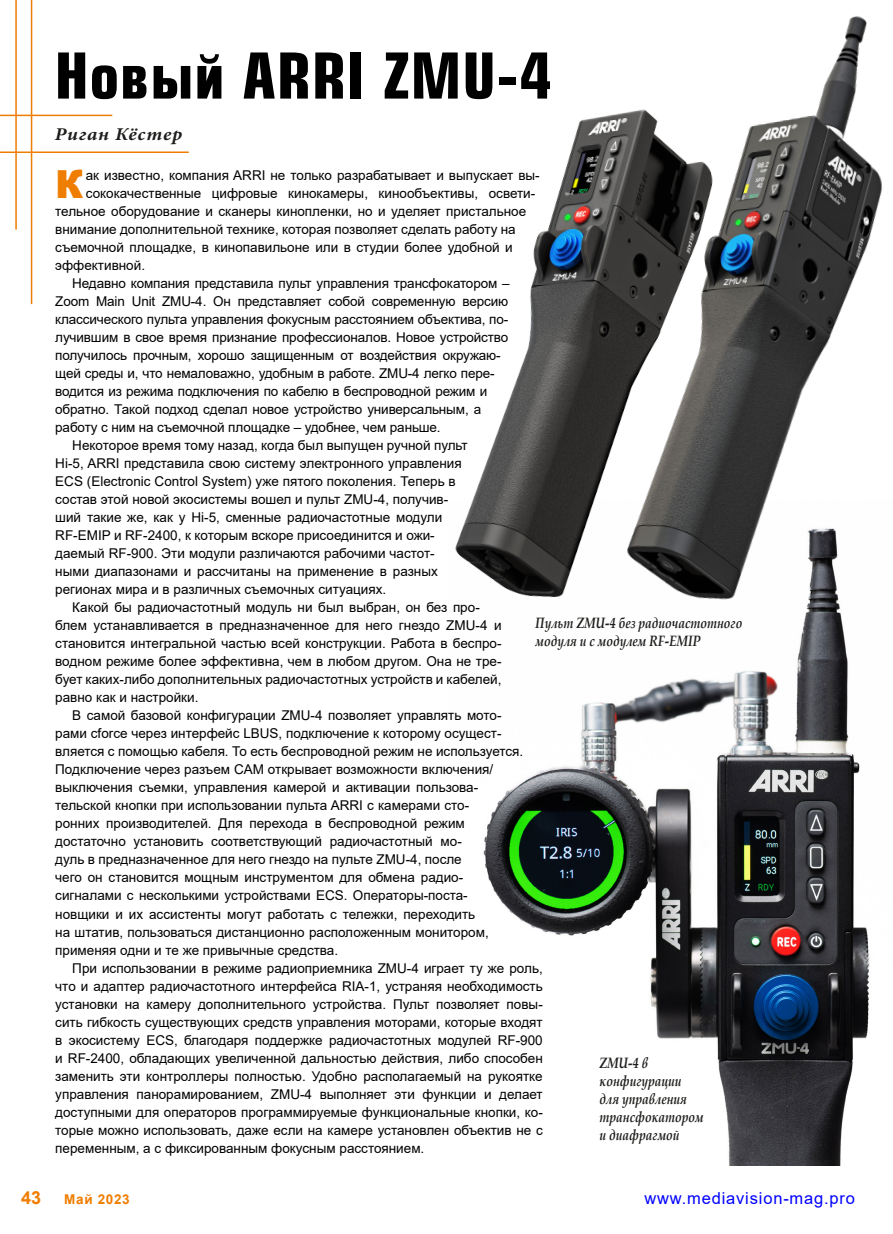
<style>
.page{position:relative;width:893px;height:1234px;background:#fff}
.page>*{position:absolute;margin:0;border:0;box-sizing:border-box;transform-origin:0 0}
.t1{font:700 61.5px "Europe Cond";letter-spacing:.02em;color:#000}
.t2{font:900 38.7px "Arial";color:#ef7d00}
.t3{font:italic 700 18px "Minion Pro";letter-spacing:.04em;color:#1d1d1b;scale:1.1 1}
.t4{font:700 18px "Arial";color:#ef7d00}
.t5{font:16.5px "Arial";letter-spacing:.05em;color:#00f}
.t6{font:italic 700 15px/18px "Book Antiqua";color:#1d1d1b;scale:.8 1}
.t7{font:13.5px "Arial";color:#000}
.t8{font:700 13.5px "Arial";letter-spacing:.05em;color:#ef7d00}
</style>
<div class="page">
<img style="left:483px;top:621px;width:387px;height:544px">
<hr style="left:31px;top:0;width:1px;height:304px;background:#ef7d00">
<hr style="left:0;top:151px;width:189px;height:2px;background:#ef7d00">
<hr style="left:15px;top:0;width:2px;height:229px;background:#ef7d00">
<hr style="left:0;top:115px;width:112px;height:1px;background:#ef7d00">
<img style="left:455px;top:144px;width:319px;height:493px">
<img style="left:573px;top:16px;width:310px;height:605px">
<h1 class="t1" style="left:55px;top:35px;width:498px">Новый ARRI ZMU-4</h1>
<h3 class="t3" style="left:55px;top:122px;width:117px">Риган Кёстер</h3>
<h2 class="t2" style="left:55px;top:156px;width:30px">К</h2>
<p class="t7" style="left:86px;top:166px;width:455px">ак известно, компания ARRI не только разрабатывает и выпускает вы-</p>
<p class="t7" style="left:86px;top:184px;width:451px">сококачественные цифровые кинокамеры, кинообъективы, освети-</p>
<p class="t7" style="left:55px;top:202px;width:472px">тельное оборудование и сканеры кинопленки, но и уделяет пристальное</p>
<p class="t7" style="left:55px;top:220px;width:462px">внимание дополнительной технике, которая позволяет сделать работу на</p>
<p class="t7" style="left:55px;top:238px;width:459px">съемочной площадке, в кинопавильоне или в студии более удобной и</p>
<p class="t7" style="left:55px;top:256px;width:91px">эффективной.</p>
<p class="t7" style="left:72px;top:274px;width:439px">Недавно компания представила пульт управления трансфокатором –</p>
<p class="t7" style="left:55px;top:292px;width:454px">Zoom Main Unit ZMU-4. Он представляет собой современную версию</p>
<p class="t7" style="left:55px;top:310px;width:454px">классического пульта управления фокусным расстоянием объектива, по-</p>
<p class="t7" style="left:55px;top:328px;width:454px">лучившим в свое время признание профессионалов. Новое устройство</p>
<p class="t7" style="left:55px;top:346px;width:447px">получилось прочным, хорошо защищенным от воздействия окружаю-</p>
<p class="t7" style="left:55px;top:364px;width:441px">щей среды и, что немаловажно, удобным в работе. ZMU-4 легко пере-</p>
<p class="t7" style="left:55px;top:382px;width:433px">водится из режима подключения по кабелю в беспроводной режим и</p>
<p class="t7" style="left:55px;top:400px;width:427px">обратно. Такой подход сделал новое устройство универсальным, а</p>
<p class="t7" style="left:55px;top:418px;width:387px">работу с ним на съемочной площадке – удобнее, чем раньше.</p>
<p class="t7" style="left:72px;top:436px;width:397px">Некоторое время тому назад, когда был выпущен ручной пульт</p>
<p class="t7" style="left:55px;top:454px;width:408px">Hi-5, ARRI представила свою систему электронного управления</p>
<p class="t7" style="left:55px;top:472px;width:402px">ECS (Electronic Control System) уже пятого поколения. Теперь в</p>
<p class="t7" style="left:55px;top:490px;width:394px">состав этой новой экосистемы вошел и пульт ZMU-4, получив-</p>
<p class="t7" style="left:55px;top:508px;width:388px">ший такие же, как у Hi-5, сменные радиочастотные модули</p>
<p class="t7" style="left:55px;top:526px;width:381px">RF-EMIP и RF-2400, к которым вскоре присоединится и ожи-</p>
<p class="t7" style="left:55px;top:544px;width:381px">даемый RF-900. Эти модули различаются рабочими частот-</p>
<p class="t7" style="left:55px;top:562px;width:384px">ными диапазонами и рассчитаны на применение в разных</p>
<p class="t7" style="left:55px;top:580px;width:332px">регионах мира и в различных съемочных ситуациях.</p>
<p class="t7" style="left:72px;top:598px;width:409px">Какой бы радиочастотный модуль ни был выбран, он без про-</p>
<p class="t7" style="left:55px;top:616px;width:448px">блем устанавливается в предназначенное для него гнездо ZMU-4 и</p>
<p class="t7" style="left:55px;top:634px;width:448px">становится интегральной частью всей конструкции. Работа в беспро-</p>
<p class="t7" style="left:55px;top:652px;width:448px">водном режиме более эффективна, чем в любом другом. Она не тре-</p>
<p class="t7" style="left:55px;top:670px;width:448px">бует каких-либо дополнительных радиочастотных устройств и кабелей,</p>
<p class="t7" style="left:55px;top:688px;width:145px">равно как и настройки.</p>
<p class="t7" style="left:72px;top:706px;width:431px">В самой базовой конфигурации ZMU-4 позволяет управлять мото-</p>
<p class="t7" style="left:55px;top:724px;width:448px">рами cforce через интерфейс LBUS, подключение к которому осущест-</p>
<p class="t7" style="left:55px;top:742px;width:470px">вляется с помощью кабеля. То есть беспроводной режим не используется.</p>
<p class="t7" style="left:55px;top:760px;width:440px">Подключение через разъем CAM открывает возможности включения/</p>
<p class="t7" style="left:55px;top:778px;width:424px">выключения съемки, управления камерой и активации пользова-</p>
<p class="t7" style="left:55px;top:796px;width:415px">тельской кнопки при использовании пульта ARRI с камерами сто-</p>
<p class="t7" style="left:55px;top:814px;width:411px">ронних производителей. Для перехода в беспроводной режим</p>
<p class="t7" style="left:55px;top:832px;width:408px">достаточно установить соответствующий радиочастотный мо-</p>
<p class="t7" style="left:55px;top:850px;width:408px">дуль в предназначенное для него гнездо на пульте ZMU-4, после</p>
<p class="t7" style="left:55px;top:868px;width:409px">чего он становится мощным инструментом для обмена радио-</p>
<p class="t7" style="left:55px;top:886px;width:414px">сигналами с несколькими устройствами ECS. Операторы-поста-</p>
<p class="t7" style="left:55px;top:904px;width:421px">новщики и их ассистенты могут работать с тележки, переходить</p>
<p class="t7" style="left:55px;top:922px;width:435px">на штатив, пользоваться дистанционно расположенным монитором,</p>
<p class="t7" style="left:55px;top:940px;width:284px">применяя одни и те же привычные средства.</p>
<p class="t7" style="left:72px;top:958px;width:472px">При использовании в режиме радиоприемника ZMU-4 играет ту же роль,</p>
<p class="t7" style="left:55px;top:976px;width:489px">что и адаптер радиочастотного интерфейса RIA-1, устраняя необходимость</p>
<p class="t7" style="left:55px;top:994px;width:489px">установки на камеру дополнительного устройства. Пульт позволяет повы-</p>
<p class="t7" style="left:55px;top:1012px;width:489px">сить гибкость существующих средств управления моторами, которые входят</p>
<p class="t7" style="left:55px;top:1030px;width:489px">в экосистему ECS, благодаря поддержке радиочастотных модулей RF-900</p>
<p class="t7" style="left:55px;top:1048px;width:489px">и RF-2400, обладающих увеличенной дальностью действия, либо способен</p>
<p class="t7" style="left:55px;top:1066px;width:489px">заменить эти контроллеры полностью. Удобно располагаемый на рукоятке</p>
<p class="t7" style="left:55px;top:1084px;width:489px">управления панорамированием, ZMU-4 выполняет эти функции и делает</p>
<p class="t7" style="left:55px;top:1102px;width:489px">доступными для операторов программируемые функциональные кнопки, ко-</p>
<p class="t7" style="left:55px;top:1120px;width:489px">торые можно использовать, даже если на камере установлен объектив не с</p>
<p class="t7" style="left:55px;top:1138px;width:371px">переменным, а с фиксированным фокусным расстоянием.</p>
<p class="t6" style="left:536px;top:614px;width:260px">Пульт ZMU-4 без радиочастотного модуля и с модулем RF-EMIP</p>
<p class="t6" style="left:600px;top:1053px;width:132px">ZMU-4 в конфигурации для управления трансфокатором и диафрагмой</p>
<h3 class="t4" style="left:21px;top:1184px;width:22px">43</h3>
<p class="t8" style="left:64px;top:1189px;width:67px">Май 2023</p>
<p class="t5" style="left:644px;top:1186px;width:212px">www.mediavision-mag.pro</p>
</div>
